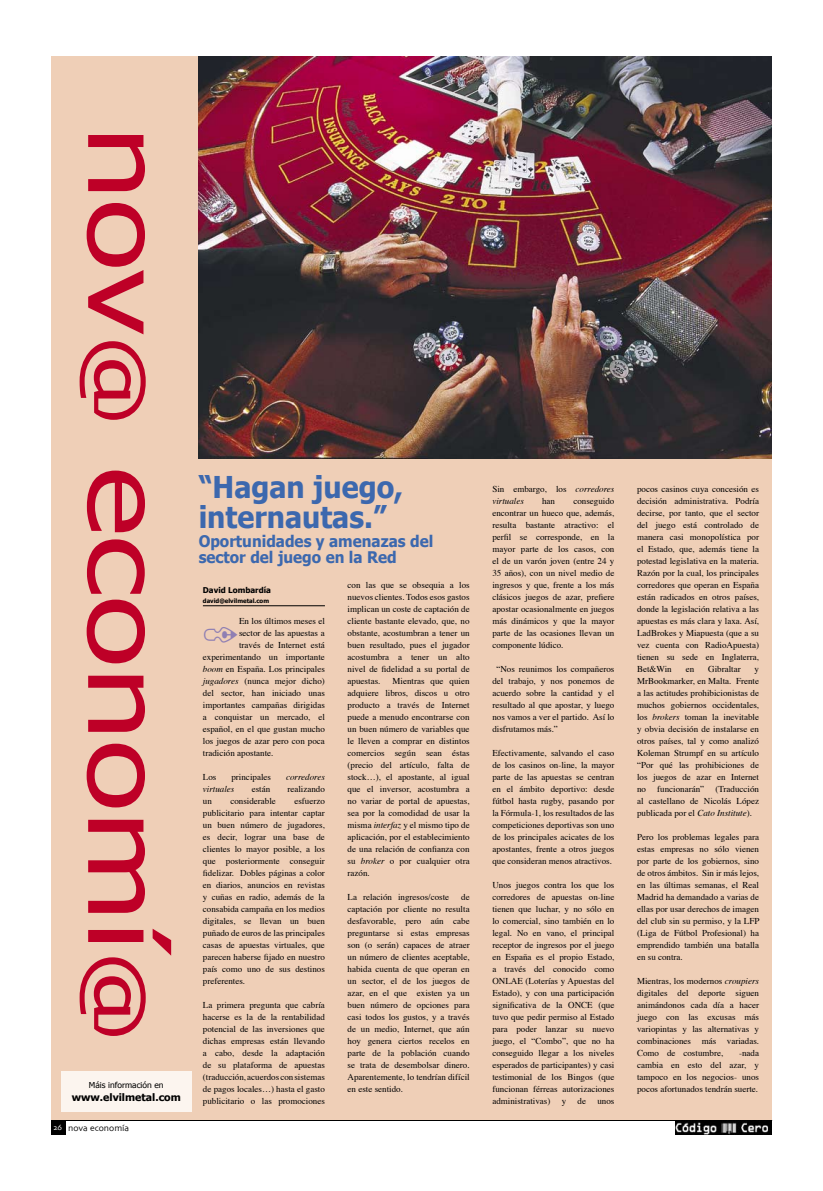
<style>
.page{position:relative;width:823px;height:1191px;background:#fff}
.page>*{position:absolute;margin:0;border:0;box-sizing:border-box;transform-origin:0 0}
.t1{font:101.3px "Tahoma";color:#be0027;scale:1.29 1}
.t2{font:700 30px/30px "Tahoma";color:#3c68ae;scale:.95 1}
.t3{font:700 16px/16px "Tahoma";color:#3c68ae;scale:.95 1}
.t4{font:700 10.2px "Tahoma";color:#000}
.t5{font:9px/12px "Times";color:#000;text-align:justify}
.t6{font:italic 9px/12px "Times";color:#000}
.t7{font:9px "Skia";color:#000}
.t8{font:8.2px "Tahoma";color:#000}
.t9{font:700 8px "Tahoma";color:#000}
.t10{font:700 6px "Tahoma";color:#000}
.s1{font-size:77.5px}
.s2{font-size:8px;color:#fff}
.s3{font-style:italic}
.s4{font-style:normal}
</style>
<div class="page">
<div style="left:51px;top:1120px;width:14px;height:14px;background:#000"></div>
<hr style="left:51px;top:1120px;width:720px;height:1px;background:#000">
<img style="left:675px;top:1121px;width:96px;height:13px">
<div style="left:51px;top:57px;width:720px;height:1063px;background:#efcfb7"></div>
<div style="left:61px;top:1071px;width:130px;height:40px;background:#fcf5ef"></div>
<img style="left:198px;top:57px;width:573px;height:401px">
<hr style="left:203px;top:605px;width:122px;height:1px;background:#000">
<h1 class="t1" style="left:189px;top:126px;width:711px;rotate:90deg">nov<span class="s1">@</span> economí<span class="s1">@</span></h1>
<p class="t8" style="left:89px;top:1080px;width:76px">Máis información en</p>
<p class="t4" style="left:72px;top:1090px;width:111px">www.elvilmetal.com</p>
<p class="t7" style="left:53px;top:1122px;width:77px"><span class="s2">26</span> nova economía</p>
<h2 class="t2" style="left:198px;top:471px;width:217px">“Hagan juego, internautas.”</h2>
<h3 class="t3" style="left:198px;top:532px;width:248px">Oportunidades y amenazas del sector del juego en la Red</h3>
<p class="t9" style="left:203px;top:584px;width:69px">David Lombardía</p>
<p class="t10" style="left:203px;top:596px;width:68px">david@elvilmetal.com</p>
<p class="t5" style="left:239px;top:616px;width:87px">En los últimos meses el</p>
<p class="t5" style="left:239px;top:628px;width:87px">sector de las apuestas a</p>
<p class="t5" style="left:239px;top:640px;width:87px">través de Internet está</p>
<p class="t5" style="left:203px;top:652px;width:123px">experimentando un importante</p>
<p class="t5" style="left:203px;top:664px;width:123px"><span class="s3">boom</span> en España. Los principales</p>
<p class="t5" style="left:203px;top:676px;width:123px"><span class="s3">jugadores</span> (nunca mejor dicho)</p>
<p class="t5" style="left:203px;top:688px;width:123px">del sector, han iniciado unas</p>
<p class="t5" style="left:203px;top:700px;width:123px">importantes campañas dirigidas</p>
<p class="t5" style="left:203px;top:712px;width:123px">a conquistar un mercado, el</p>
<p class="t5" style="left:203px;top:724px;width:123px">español, en el que gustan mucho</p>
<p class="t5" style="left:203px;top:736px;width:123px">los juegos de azar pero con poca</p>
<p class="t5" style="left:203px;top:748px;width:72px">tradición apostante.</p>
<p class="t5" style="left:203px;top:772px;width:15px">Los</p>
<p class="t5" style="left:231px;top:772px;width:41px">principales</p>
<p class="t6" style="left:286px;top:772px;width:40px">corredores</p>
<p class="t6" style="left:203px;top:784px;width:33px">virtuales</p>
<p class="t5" style="left:251px;top:784px;width:20px">están</p>
<p class="t5" style="left:287px;top:784px;width:39px">realizando</p>
<p class="t5" style="left:203px;top:796px;width:10px">un</p>
<p class="t5" style="left:230px;top:796px;width:47px">considerable</p>
<p class="t5" style="left:203px;top:796px;width:123px;text-indent:91px">esfuerzo publicitario para intentar captar un buen número de jugadores, es decir, lograr una base de clientes lo mayor posible, a los que posteriormente conseguir fidelizar. Dobles páginas a color en diarios, anuncios en revistas y cuñas en radio, además de la consabida campaña en los medios digitales, se llevan un buen puñado de euros de las principales casas de apuestas virtuales, que parecen haberse fijado en nuestro país como uno de sus destinos preferentes.</p>
<p class="t5" style="left:203px;top:1000px;width:123px">La primera pregunta que cabría hacerse es la de la rentabilidad potencial de las inversiones que dichas empresas están llevando a cabo, desde la adaptación de su plataforma de apuestas (traducción, acuerdos con sistemas de pagos locales…) hasta el gasto publicitario o las promociones</p>
<p class="t5" style="left:347px;top:580px;width:123px">con las que se obsequia a los nuevos clientes. Todos esos gastos implican un coste de captación de cliente bastante elevado, que, no obstante, acostumbran a tener un buen resultado, pues el jugador acostumbra a tener un alto nivel de fidelidad a su portal de apuestas.</p>
<p class="t5" style="left:347px;top:676px;width:123px;text-indent:45px">Mientras que quien adquiere libros, discos u otro producto a través de Internet puede a menudo encontrarse con un buen número de variables que le lleven a comprar en distintos comercios según sean éstas (precio del artículo, falta de stock…), el apostante, al igual que el inversor, acostumbra a no variar de portal de apuestas, sea por la comodidad de usar la misma <span class="s3">interfaz</span> y el mismo tipo de aplicación, por el establecimiento de una relación de confianza con su <span class="s3">broker</span> o por cualquier otra razón.</p>
<p class="t5" style="left:347px;top:892px;width:103px">La relación ingresos/coste</p>
<p class="t5" style="left:347px;top:892px;width:123px;text-indent:113px">de captación por cliente no resulta desfavorable, pero aún cabe preguntarse si estas empresas son (o serán) capaces de atraer un número de clientes aceptable, habida cuenta de que operan en un sector, el de los juegos de azar, en el que existen ya un buen número de opciones para casi todos los gustos, y a través de un medio, Internet, que aún hoy genera ciertos recelos en parte de la población cuando se trata de desembolsar dinero.<br>Aparentemente, lo tendrían difícil en este sentido.</p>
<p class="t6" style="left:492px;top:484px;width:123px"><span class="s4">Sin embargo, los</span> corredores virtuales</p>
<p class="t5" style="left:492px;top:496px;width:123px;text-indent:81px">conseguido encontrar un hueco que, además, resulta bastante atractivo: el perfil se corresponde, en la mayor parte de los casos, con el de un varón joven (entre 24 y 35 años), con un nivel medio de ingresos y que, frente a los más clásicos juegos de azar, prefiere apostar ocasionalmente en juegos más dinámicos y que la mayor parte de las ocasiones llevan un componente lúdico.</p>
<p class="t5" style="left:492px;top:664px;width:123px;text-indent:4px">“Nos reunimos los compañeros del trabajo, y nos ponemos de acuerdo sobre la cantidad y el resultado al que apostar, y luego nos vamos a ver el partido. Así lo disfrutamos más.”</p>
<p class="t5" style="left:492px;top:748px;width:123px">Efectivamente, salvando el caso de los casinos on-line, la mayor parte de las apuestas se centran en el ámbito deportivo: desde fútbol hasta rugby, pasando por la Fórmula-1, los resultados de las competiciones deportivas son uno de los principales acicates de los apostantes, frente a otros juegos que consideran menos atractivos.</p>
<p class="t5" style="left:492px;top:880px;width:123px">Unos juegos contra los que los corredores de apuestas on-line tienen que luchar, y no sólo en lo comercial, sino también en lo legal. No en vano, el principal receptor de ingresos por el juego en España es el propio Estado, a través del conocido como ONLAE (Loterías y Apuestas del Estado), y con una participación significativa de la ONCE (que tuvo que pedir permiso al Estado para poder lanzar su nuevo juego, el “Combo”, que no ha conseguido llegar a los niveles esperados de participantes) y casi testimonial de los Bingos (que funcionan férreas autorizaciones administrativas)</p>
<p class="t5" style="left:542px;top:496px;width:14px">han</p>
<p class="t5" style="left:561px;top:1096px;width:6px">y</p>
<p class="t5" style="left:577px;top:1096px;width:10px">de</p>
<p class="t5" style="left:597px;top:1096px;width:19px">unos</p>
<p class="t5" style="left:636px;top:484px;width:123px">pocos casinos cuya concesión es decisión administrativa. Podría decirse, por tanto, que el sector del juego está controlado de manera casi monopolística por el Estado, que, además tiene la potestad legislativa en la materia.<br>Razón por la cual, los principales corredores que operan en España están radicados en otros países, donde la legislación relativa a las apuestas es más clara y laxa. Así, LadBrokes y Miapuesta (que a su vez cuenta con RadioApuesta) tienen su sede en Inglaterra, Bet&amp;Win</p>
<p class="t5" style="left:685px;top:664px;width:10px">en</p>
<p class="t5" style="left:707px;top:664px;width:34px">Gibraltar</p>
<p class="t5" style="left:636px;top:664px;width:123px;text-indent:117px">y MrBookmarker, en Malta. Frente a las actitudes prohibicionistas de muchos gobiernos occidentales, los <span class="s3">brokers</span> toman la inevitable y obvia decisión de instalarse en otros países, tal y como analizó Koleman Strumpf en su artículo “Por qué las prohibiciones de los juegos de azar en Internet no funcionarán” (Traducción al castellano de Nicolás López publicada por el <span class="s3">Cato Institute</span>).</p>
<p class="t5" style="left:636px;top:832px;width:124px">Pero los problemas legales para estas empresas no sólo vienen por parte de los gobiernos, sino de otros ámbitos. Sin ir más lejos, en las últimas semanas, el Real Madrid ha demandado a varias de ellas por usar derechos de imagen del club sin su permiso, y la LFP (Liga de Fútbol Profesional) ha emprendido también una batalla en su contra.</p>
<p class="t5" style="left:636px;top:976px;width:123px">Mientras, los modernos <span class="s3">croupiers </span>digitales del deporte siguen animándonos cada día a hacer juego con las excusas más variopintas y las alternativas y combinaciones más variadas.<br>Como de costumbre,</p>
<p class="t5" style="left:636px;top:1048px;width:123px;text-indent:102px">-nada cambia en esto del azar, y tampoco en los negocios- unos pocos afortunados tendrán suerte.</p>
</div>
